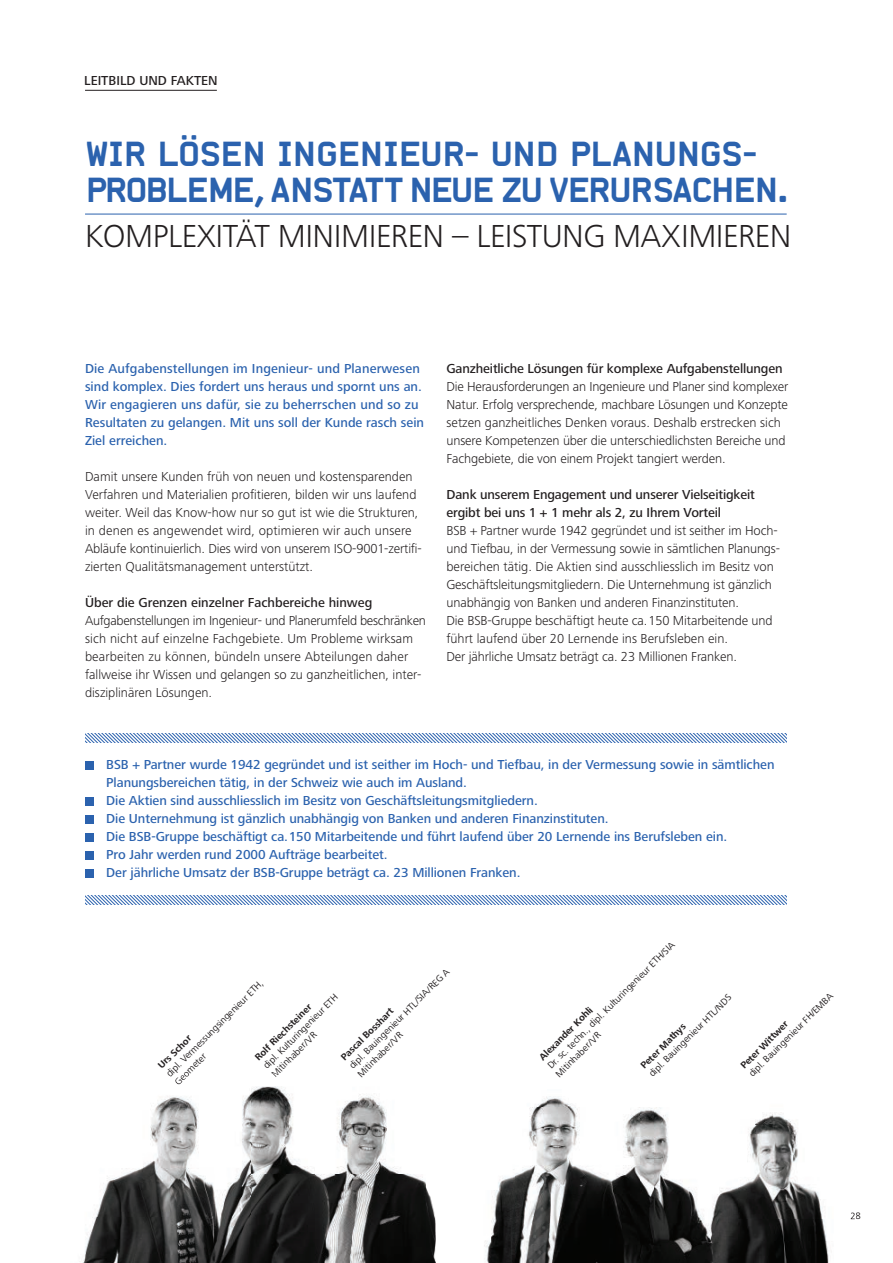
<style>
.page{position:relative;width:893px;height:1263px;background:#fff}
.page>*{position:absolute;margin:0;border:0;box-sizing:border-box;transform-origin:0 0}
.t1{font:33px/36px "Alpha Headline";letter-spacing:-.05em;color:#2b62ae}
.t2{font:300 33px "Frutiger Next LT";letter-spacing:-.015em;color:#231f20}
.t3{font:300 13.5px/18px "Frutiger Next LT";letter-spacing:-.01em;color:#231f20}
.t4{font:500 13.5px/18px "Frutiger Next LT";letter-spacing:-.005em;color:#2b62ae}
.t5{font:500 13.5px/18px "Frutiger Next LT";letter-spacing:-.01em;color:#231f20}
.t6{font:9.75px/11.7px "Frutiger Next LT";color:#231f20}
.t7{font:700 9.75px "Frutiger Next LT";color:#231f20}
</style>
<div class="page">
<hr style="left:85px;top:90px;width:132px;height:1px;background:#231f20">
<hr style="left:85px;top:214px;width:702px;height:1px;background:#2b62ae">
<svg style="left:85px;top:733px;width:702px;height:9px"></svg>
<svg style="left:85px;top:895px;width:702px;height:9px"></svg>
<div style="left:85px;top:761px;width:9px;height:9px;background:#2b62ae"></div>
<div style="left:85px;top:797px;width:9px;height:9px;background:#2b62ae"></div>
<div style="left:85px;top:815px;width:9px;height:9px;background:#2b62ae"></div>
<div style="left:85px;top:833px;width:9px;height:9px;background:#2b62ae"></div>
<div style="left:85px;top:851px;width:9px;height:9px;background:#2b62ae"></div>
<div style="left:85px;top:869px;width:9px;height:9px;background:#2b62ae"></div>
<img style="left:656px;top:1107px;width:141px;height:27px">
<img style="left:737px;top:1134px;width:118px;height:129px">
<svg style="left:851px;top:1212px;width:4px;height:7px"></svg>
<img style="left:548px;top:1108px;width:189px;height:155px">
<img style="left:427px;top:1097px;width:121px;height:166px">
<img style="left:548px;top:1096px;width:92px;height:12px">
<img style="left:251px;top:1087px;width:205px;height:88px">
<img style="left:251px;top:1175px;width:176px;height:88px">
<img style="left:82px;top:1095px;width:168px;height:168px">
<img style="left:262px;top:1086px;width:16px;height:1px">
<img style="left:182px;top:1073px;width:7px;height:9px">
<svg style="left:272px;top:1073px;width:7px;height:4px"></svg>
<svg style="left:170px;top:1073px;width:12px;height:12px"></svg>
<img style="left:250px;top:1094px;width:1px;height:169px">
<p class="t5" style="left:84px;top:72px;width:135px">LEITBILD UND FAKTEN</p>
<h1 class="t1" style="left:85px;top:135px;width:706px">WIR LÖSEN INGENIEUR- UND PLANUNGS-<br>PROBLEME, ANSTATT NEUE ZU VERURSACHEN.</h1>
<h1 class="t2" style="left:85px;top:218px;width:708px">KOMPLEXITÄT MINIMIEREN – LEISTUNG MAXIMIEREN</h1>
<p class="t4" style="left:85px;top:360px;width:341px">Die Aufgabenstellungen im Ingenieur- und Planerwesen sind komplex. Dies fordert uns heraus und spornt uns an.<br>Wir engagieren uns dafür, sie zu beherrschen und so zu Resultaten zu gelangen. Mit uns soll der Kunde rasch sein Ziel erreichen.</p>
<p class="t3" style="left:85px;top:468px;width:338px">Damit unsere Kunden früh von neuen und kostensparenden Verfahren und Materialien profitieren, bilden wir uns laufend weiter. Weil das Know-how nur so gut ist wie die Strukturen, in denen es angewendet wird, optimieren wir auch unsere Abläufe kontinuierlich. Dies wird von unserem ISO-9001-zertifi&shy;zierten Qualitätsmanagement unterstützt.</p>
<p class="t5" style="left:85px;top:594px;width:289px">Über die Grenzen einzelner Fachbereiche hinweg</p>
<p class="t3" style="left:85px;top:612px;width:343px">Aufgabenstellungen im Ingenieur- und Planerumfeld beschränken sich nicht auf einzelne Fachgebiete. Um Probleme wirksam bearbeiten zu können, bündeln unsere Abteilungen daher fallweise ihr Wissen und gelangen so zu ganzheitlichen, inter&shy;disziplinären Lösungen.</p>
<p class="t5" style="left:446px;top:360px;width:338px">Ganzheitliche Lösungen für komplexe Aufgabenstellungen</p>
<p class="t3" style="left:446px;top:378px;width:343px">Die Herausforderungen an Ingenieure und Planer sind komplexer Natur. Erfolg versprechende, machbare Lösungen und Konzepte setzen ganzheitliches Denken voraus. Deshalb erstrecken sich unsere Kompetenzen über die unterschiedlichsten Bereiche und Fachgebiete, die von einem Projekt tangiert werden.</p>
<p class="t5" style="left:446px;top:486px;width:310px">Dank unserem Engagement und unserer Vielseitigkeit ergibt bei uns 1 + 1 mehr als 2, zu Ihrem Vorteil</p>
<p class="t3" style="left:446px;top:522px;width:335px">BSB + Partner wurde 1942 gegründet und ist seither im Hoch&shy;und Tiefbau, in der Vermessung sowie in sämtlichen Planungs&shy;bereichen tätig. Die Aktien sind ausschliesslich im Besitz von Geschäftsleitungsmitgliedern. Die Unternehmung ist gänzlich unabhängig von Banken und anderen Finanzinstituten.<br>Die BSB-Gruppe beschäftigt heute ca. 150 Mitarbeitende und führt laufend über 20 Lernende ins Berufsleben ein.<br>Der jährliche Umsatz beträgt ca. 23 Millionen Franken.</p>
<p class="t4" style="left:106px;top:756px;width:670px">BSB + Partner wurde 1942 gegründet und ist seither im Hoch- und Tiefbau, in der Vermessung sowie in sämtlichen Planungsbereichen tätig, in der Schweiz wie auch im Ausland.<br>Die Aktien sind ausschliesslich im Besitz von Geschäftsleitungsmitgliedern.<br>Die Unternehmung ist gänzlich unabhängig von Banken und anderen Finanzinstituten.<br>Die BSB-Gruppe beschäftigt ca.150 Mitarbeitende und führt laufend über 20 Lernende ins Berufsleben ein.<br>Pro Jahr werden rund 2000 Aufträge bearbeitet.<br>Der jährliche Umsatz der BSB-Gruppe beträgt ca. 23 Millionen Franken.</p>
<p class="t6" style="left:347px;top:1063px;width:139px;rotate:-45deg">dipl. Bauingenieur HTL/SIA/REG A<br>Mitinhaber/VR</p>
<p class="t6" style="left:164px;top:1071px;width:134px;rotate:-45deg">dipl. Vermessungsingenieur ETH,<br>Geometer</p>
<p class="t6" style="left:261px;top:1063px;width:103px;rotate:-45deg">dipl. Kulturingenieur ETH<br>Mitinhaber/VR</p>
<p class="t7" style="left:253px;top:1055px;width:77px;rotate:-45deg">Rolf Riechsteiner</p>
<p class="t7" style="left:339px;top:1055px;width:71px;rotate:-45deg">Pascal Bosshart</p>
<p class="t7" style="left:156px;top:1063px;width:45px;rotate:-45deg">Urs Schor</p>
<p class="t6" style="left:545px;top:1063px;width:177px;rotate:-45deg">Dr. sc. techn., dipl. Kulturingenieur ETH/SIA<br>Mitinhaber/VR</p>
<p class="t6" style="left:646px;top:1071px;width:114px;rotate:-45deg">dipl. Bauingenieur HTL/NDS</p>
<p class="t7" style="left:537px;top:1055px;width:73px;rotate:-45deg">Alexander Kohli</p>
<p class="t7" style="left:638px;top:1063px;width:61px;rotate:-45deg">Peter Mathys</p>
<p class="t6" style="left:746px;top:1071px;width:116px;rotate:-45deg">dipl. Bauingenieur FH/EMBA</p>
<p class="t7" style="left:738px;top:1063px;width:64px;rotate:-45deg">Peter Wittwer</p>
<p class="t6" style="left:850px;top:1210px;width:12px">28</p>
</div>
